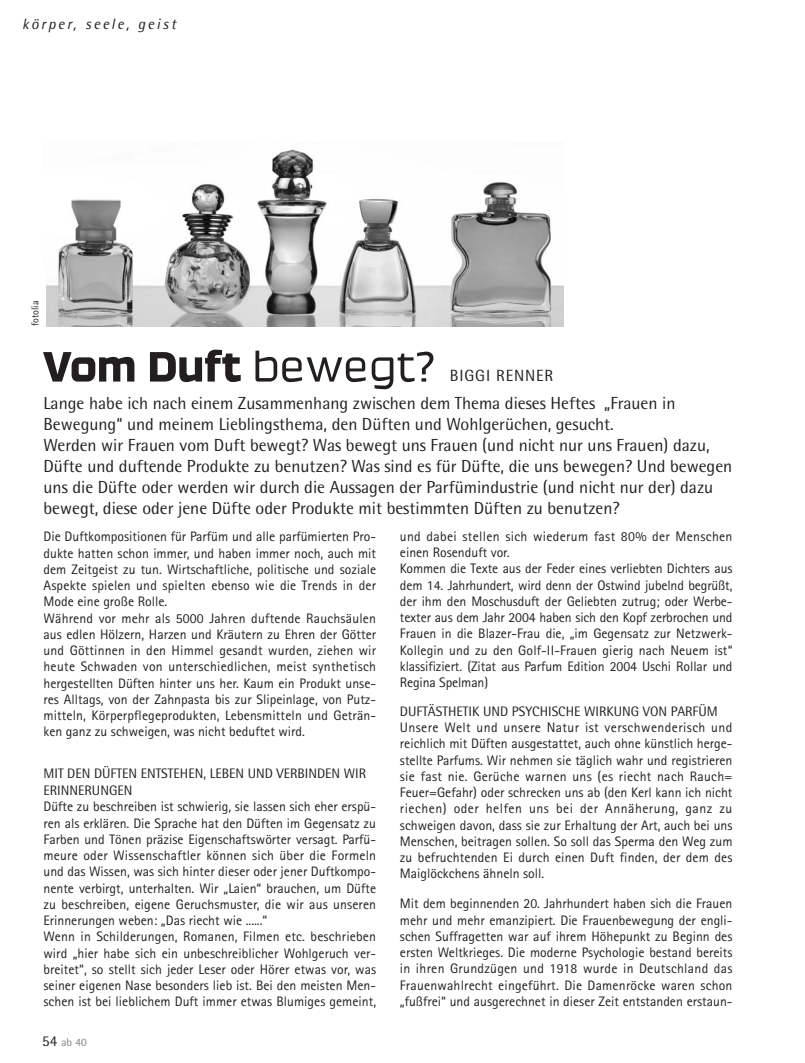
<style>
.page{position:relative;width:805px;height:1063px;background:#fff}
.page>*{position:absolute;margin:0;border:0;box-sizing:border-box;transform-origin:0 0}
.t1{font:50px "Ginger";color:#231f20}
.t2{font:17.5px/21px "Rotis Semi Sans";color:#231f20}
.t3{font:16.25px "Rotis Semi Sans";letter-spacing:.05em;color:#231f20}
.t4{font:italic 15px "Rotis Semi Sans";letter-spacing:.15em;color:#231f20}
.t5{font:13.75px/16.2px "Rotis Sans Serif";color:#231f20}
.t6{font:13.75px/17.5px "Rotis Semi Sans";color:#231f20}
.t7{font:11.25px "Rotis Semi Sans";color:#808284}
.t8{font:10px "Rotis Sans Serif";color:#231f20}
.s1{font-weight:300}
.s2{font-size:15px;color:#231f20}
</style>
<div class="page">
<img style="left:46px;top:149px;width:517px;height:177px">
<p class="t4" style="left:22px;top:19px;width:155px">körper, seele, geist</p>
<p class="t8" style="left:31px;top:326px;width:27px;rotate:-90deg">fotolia</p>
<h1 class="t1" style="left:43px;top:349px;width:394px">Vom Duft <span class="s1">bewegt?</span></h1>
<p class="t2" style="left:43px;top:395px;width:690px">Lange habe ich nach einem Zusammenhang zwischen dem Thema dieses Heftes „Frauen in Bewegung“ und meinem Lieblingsthema, den Düften und Wohlgerüchen, gesucht.<br>Werden wir Frauen vom Duft bewegt? Was bewegt uns Frauen (und nicht nur uns Frauen) dazu, Düfte und duftende Produkte zu benutzen? Was sind es für Düfte, die uns bewegen? Und bewegen uns die Düfte oder werden wir durch die Aussagen der Parfümindustrie (und nicht nur der) dazu bewegt, diese oder jene Düfte oder Produkte mit bestimmten Düften zu benutzen?</p>
<p class="t3" style="left:450px;top:370px;width:105px">BIGGI RENNER</p>
<p class="t5" style="left:43px;top:530px;width:334px">Die Duftkompositionen für Parfüm und alle parfümierten Pro&shy;dukte hatten schon immer, und haben immer noch, auch mit dem Zeitgeist zu tun. Wirtschaftliche, politische und soziale Aspekte spielen und spielten ebenso wie die Trends in der Mode eine große Rolle.<br>Während vor mehr als 5000 Jahren duftende Rauchsäulen aus edlen Hölzern, Harzen und Kräutern zu Ehren der Götter und Göttinnen in den Himmel gesandt wurden, ziehen wir heute Schwaden von unterschiedlichen, meist synthetisch hergestellten Düften hinter uns her. Kaum ein Produkt unse&shy;res Alltags, von der Zahnpasta bis zur Slipeinlage, von Putz&shy;mitteln, Körperpflegeprodukten, Lebensmitteln und Geträn&shy;ken ganz zu schweigen, was nicht beduftet wird.</p>
<p class="t6" style="left:43px;top:766px;width:324px">MIT DEN DÜFTEN ENTSTEHEN, LEBEN UND VERBINDEN WIR<br>ERINNERUNGEN</p>
<p class="t5" style="left:43px;top:800px;width:334px">Düfte zu beschreiben ist schwierig, sie lassen sich eher erspü&shy;ren als erklären. Die Sprache hat den Düften im Gegensatz zu Farben und Tönen präzise Eigenschaftswörter versagt. Parfü&shy;meure oder Wissenschaftler können sich über die Formeln und das Wissen, was sich hinter dieser oder jener Duftkompo&shy;nente verbirgt, unterhalten. Wir „Laien“ brauchen, um Düfte zu beschreiben, eigene Geruchsmuster, die wir aus unseren Erinnerungen weben: „Das riecht wie ......“<br>Wenn in Schilderungen, Romanen, Filmen etc. beschrieben wird „hier habe sich ein unbeschreiblicher Wohlgeruch ver&shy;breitet“, so stellt sich jeder Leser oder Hörer etwas vor, was seiner eigenen Nase besonders lieb ist. Bei den meisten Men&shy;schen ist bei lieblichem Duft immer etwas Blumiges gemeint,</p>
<p class="t7" style="left:42px;top:1038px;width:46px"><span class="s2">54</span> ab 40</p>
<p class="t5" style="left:400px;top:529px;width:334px">und dabei stellen sich wiederum fast 80% der Menschen einen Rosenduft vor.<br>Kommen die Texte aus der Feder eines verliebten Dichters aus dem 14. Jahrhundert, wird denn der Ostwind jubelnd begrüßt, der ihm den Moschusduft der Geliebten zutrug; oder Werbe&shy;texter aus dem Jahr 2004 haben sich den Kopf zerbrochen und Frauen in die Blazer-Frau die, „im Gegensatz zur Netzwerk-Kollegin und zu den Golf-II-Frauen gierig nach Neuem ist“ klassifiziert. (Zitat aus Parfum Edition 2004 Uschi Rollar und Regina Spelman)</p>
<p class="t6" style="left:400px;top:704px;width:319px">DUFTÄSTHETIK UND PSYCHISCHE WIRKUNG VON PARFÜM</p>
<p class="t5" style="left:400px;top:721px;width:334px;text-align:justify">Unsere Welt und unsere Natur ist verschwenderisch und reichlich mit Düften ausgestattet, auch ohne künstlich herge&shy;stellte Parfums. Wir nehmen sie täglich wahr und registrieren sie fast nie. Gerüche warnen uns (es riecht nach Rauch= Feuer=Gefahr) oder schrecken uns ab (den Kerl kann ich nicht riechen) oder helfen uns bei der Annäherung, ganz zu schweigen davon, dass sie zur Erhaltung der Art, auch bei uns Menschen, beitragen sollen. So soll das Sperma den Weg zum zu befruchtenden Ei durch einen Duft finden, der dem des Maiglöckchens ähneln soll.</p>
<p class="t5" style="left:400px;top:897px;width:334px;text-align:justify">Mit dem beginnenden 20. Jahrhundert haben sich die Frauen mehr und mehr emanzipiert. Die Frauenbewegung der engli&shy;schen Suffragetten war auf ihrem Höhepunkt zu Beginn des ersten Weltkrieges. Die moderne Psychologie bestand bereits in ihren Grundzügen und 1918 wurde in Deutschland das Frauenwahlrecht eingeführt. Die Damenröcke waren schon „fußfrei“ und ausgerechnet in dieser Zeit entstanden erstaun-</p>
</div>
